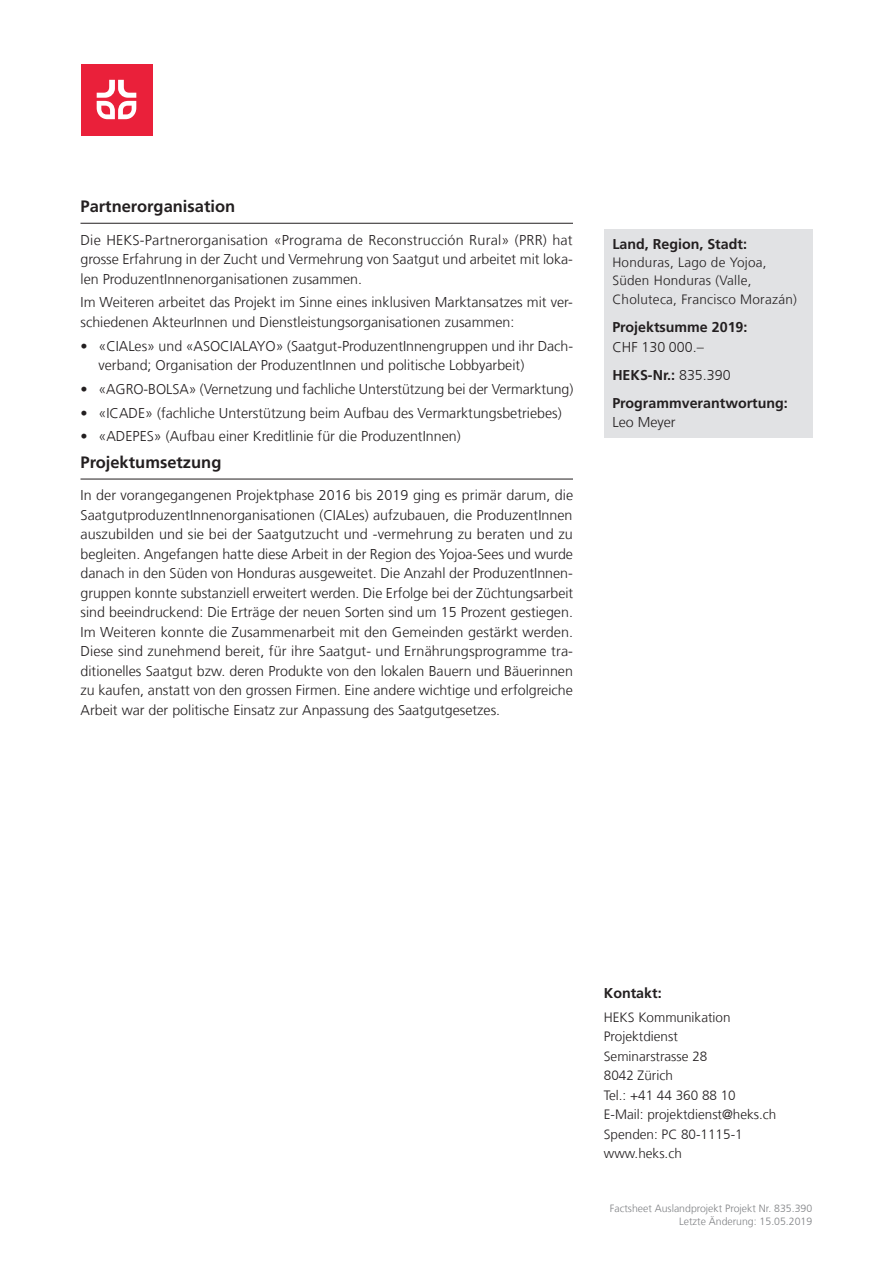
<style>
.page{position:relative;width:893px;height:1263px;background:#fff}
.page>*{position:absolute;margin:0;border:0;box-sizing:border-box;transform-origin:0 0}
.t1{font:700 16.5px "Frutiger LT Com";color:#231f20}
.t2{font:300 14.25px/19.5px "Frutiger LT Com";color:#231f20;text-align:justify}
.t3{font:700 14.25px/28px "Frutiger LT Com";color:#231f20}
.t4{font:300 13.5px/19.5px "Frutiger LT Com";color:#231f20}
.t5{font:300 13.5px/18px "Frutiger LT Com";letter-spacing:.02em;color:#231f20}
.t6{font:300 10.5px/12.6px "Frutiger LT Com";color:#808285;text-align:right}
.s1{font-weight:300}
</style>
<div class="page">
<hr style="left:81px;top:223px;width:492px;height:1px;background:#231f20">
<hr style="left:81px;top:479px;width:492px;height:1px;background:#231f20">
<div style="left:604px;top:230px;width:208px;height:208px;background:#e1e2e4"></div>
<div style="left:81px;top:64px;width:71px;height:71px;background:#ea203a"></div>
<svg style="left:97px;top:80px;width:39px;height:39px"></svg>
<p class="t1" style="left:81px;top:197px;width:156px">Partnerorganisation</p>
<p class="t2" style="left:81px;top:230px;width:494px">Die HEKS-Partnerorganisation «Programa de Reconstrucción Rural» (PRR) hat grosse Erfahrung in der Zucht und Vermehrung von Saatgut und arbeitet mit loka&shy;len ProduzentInnenorganisationen zusammen.</p>
<p class="t2" style="left:81px;top:293px;width:494px">Im Weiteren arbeitet das Projekt im Sinne eines inklusiven Marktansatzes mit ver&shy;schiedenen AkteurInnen und Dienstleistungsorganisationen zusammen:</p>
<p class="t2" style="left:99px;top:336px;width:476px;text-indent:-18px">• «CIALes» und «ASOCIALAYO» (Saatgut-ProduzentInnengruppen und ihr Dach&shy;verband; Organisation der ProduzentInnen und politische Lobbyarbeit)</p>
<p class="t2" style="left:81px;top:379px;width:494px">• «AGRO-BOLSA» (Vernetzung und fachliche Unterstützung bei der Vermarktung)</p>
<p class="t2" style="left:81px;top:403px;width:483px">• «ICADE» (fachliche Unterstützung beim Aufbau des Vermarktungsbetriebes)</p>
<p class="t2" style="left:81px;top:427px;width:382px">• «ADEPES» (Aufbau einer Kreditlinie für die ProduzentInnen)</p>
<p class="t1" style="left:81px;top:453px;width:142px">Projektumsetzung</p>
<p class="t2" style="left:81px;top:486px;width:494px">In der vorangegangenen Projektphase 2016 bis 2019 ging es primär darum, die SaatgutproduzentInnenorganisationen (CIALes) aufzubauen, die ProduzentInnen auszubilden und sie bei der Saatgutzucht und -vermehrung zu beraten und zu begleiten. Angefangen hatte diese Arbeit in der Region des Yojoa-Sees und wurde danach in den Süden von Honduras ausgeweitet. Die Anzahl der ProduzentInnen&shy;gruppen konnte substanziell erweitert werden. Die Erfolge bei der Züchtungsarbeit sind beeindruckend: Die Erträge der neuen Sorten sind um 15 Prozent gestiegen.<br>Im Weiteren konnte die Zusammenarbeit mit den Gemeinden gestärkt werden.<br>Diese sind zunehmend bereit, für ihre Saatgut- und Ernährungsprogramme tra&shy;ditionelles Saatgut bzw. deren Produkte von den lokalen Bauern und Bäuerinnen zu kaufen, anstatt von den grossen Firmen. Eine andere wichtige und erfolgreiche Arbeit war der politische Einsatz zur Anpassung des Saatgutgesetzes.</p>
<p class="t3" style="left:612px;top:230px;width:136px">Land, Region, Stadt:</p>
<p class="t5" style="left:612px;top:253px;width:156px">Honduras, Lago de Yojoa,<br>Süden Honduras (Valle,</p>
<p class="t5" style="left:612px;top:291px;width:186px">Choluteca, Francisco Morazán)</p>
<p class="t3" style="left:612px;top:313px;width:137px">Projektsumme 2019:</p>
<p class="t3" style="left:612px;top:333px;width:177px"><span class="s1">CHF 130 000.–<br></span>HEKS-Nr.: <span class="s1">835.390<br></span>Programmverantwortung:</p>
<p class="t2" style="left:612px;top:413px;width:65px">Leo Meyer</p>
<p class="t3" style="left:604px;top:979px;width:59px">Kontakt:</p>
<p class="t4" style="left:604px;top:1007px;width:174px">HEKS Kommunikation<br>Projektdienst<br>Seminarstrasse 28<br>8042 Zürich<br>Tel.: +41 44 360 88 10<br>E-Mail: projektdienst@heks.ch<br>Spenden: PC 80-1115-1 www.heks.ch</p>
<p class="t6" style="left:610px;top:1202px;width:204px">Factsheet Auslandprojekt Projekt Nr. 835.390<br>Letzte Änderung: 15.05.2019</p>
</div>
